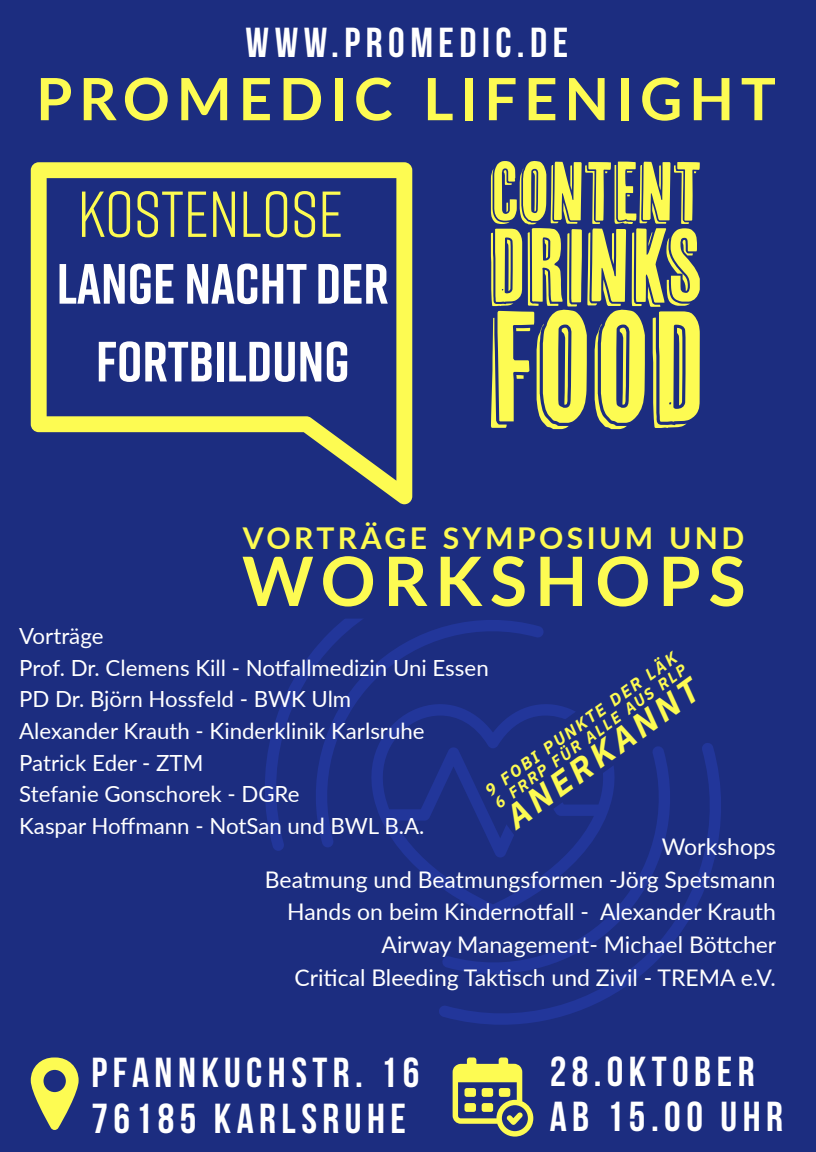
<style>
.page{position:relative;width:816px;height:1152px;background:#fff}
.page>*{position:absolute;margin:0;border:0;box-sizing:border-box;transform-origin:0 0}
.t1{font:156.8px "Cheap Pine";color:#fdfb52}
.t2{font:104px "Cheap Pine";color:#fdfb52}
.t3{font:83.2px "Cheap Pine";color:#fdfb52}
.t4{font:700 68px "Lato";letter-spacing:.115em;color:#fdfb52}
.t5{font:64.8px "Rift";color:#fdfb52}
.t6{font:700 58.4px "Lato";letter-spacing:.115em;color:#fdfb52}
.t7{font:700 56.8px/78px "Rift";color:#fff;text-align:center}
.t8{font:42px/45.6px "Bebas Neue";letter-spacing:.13em;color:#fff}
.t9{font:italic 700 33.6px "IBM Plex Sans";color:#fdfb52}
.t10{font:700 30px "Lato";letter-spacing:.115em;color:#fdfb52}
.t11{font:22.8px/32.4px "Lato";color:#fff;text-align:right}
.t12{font:22.4px/31.6px "Lato";color:#fff}
.t13{font:italic 700 16.8px "IBM Plex Sans";color:#fdfb52}
.t14{font:italic 700 15.6px "IBM Plex Sans";color:#fdfb52}
</style>
<div class="page">
<div style="left:0;top:0;width:815px;height:1152px;background:#1c2d80"></div>
<svg style="left:265px;top:619px;width:279px;height:232px"></svg>
<svg style="left:439px;top:743px;width:282px;height:282px"></svg>
<svg style="left:363px;top:697px;width:259px;height:219px"></svg>
<svg style="left:476px;top:643px;width:233px;height:193px"></svg>
<svg style="left:31px;top:162px;width:381px;height:342px"></svg>
<svg style="left:31px;top:1058px;width:48px;height:72px"></svg>
<svg style="left:452px;top:1058px;width:81px;height:79px"></svg>
<h3 class="t8" style="left:245px;top:20px;width:324px">WWW.PROMEDIC.DE</h3>
<h3 class="t6" style="left:36px;top:56px;width:740px">PROMEDIC LIFENIGHT</h3>
<h3 class="t5" style="left:78px;top:169px;width:267px">KOSTENLOSE</h3>
<h3 class="t7" style="left:57px;top:244px;width:333px">LANGE NACHT DER<br>FORTBILDUNG</h3>
<h3 class="t3" style="left:490px;top:146px;width:214px">CONTENT</h3>
<h2 class="t2" style="left:490px;top:209px;width:214px">DRINKS</h2>
<h1 class="t1" style="left:490px;top:281px;width:218px">FOOD</h1>
<h3 class="t10" style="left:242px;top:516px;width:503px">VORTRÄGE SYMPOSIUM UND</h3>
<h3 class="t4" style="left:242px;top:531px;width:505px">WORKSHOPS</h3>
<p class="t12" style="left:19px;top:619px;width:471px">Vorträge<br>Prof. Dr. Clemens Kill - Notfallmedizin Uni Essen<br>PD Dr. Björn Hossfeld - BWK Ulm<br>Alexander Krauth - Kinderklinik Karlsruhe<br>Patrick Eder - ZTM<br>Stefanie Gonschorek - DGRe<br>Kaspar Hoffmann - NotSan und BWL B.A.</p>
<p class="t11" style="left:265px;top:830px;width:512px">Workshops<br>Beatmung und Beatmungsformen -Jörg Spetsmann Hands on beim Kindernotfall - Alexander Krauth Airway Management- Michael Böttcher<br>Critical Bleeding Taktisch und Zivil - TREMA e.V.</p>
<p class="t13" style="left:479px;top:781px;width:233px;rotate:-36deg">9 FOBI PUNKTE DER LÄK</p>
<p class="t14" style="left:488px;top:795px;width:234px;rotate:-36deg">6 FRRP FÜR ALLE AUS RLP</p>
<h3 class="t9" style="left:494px;top:799px;width:231px;rotate:-36deg">ANERKANNT</h3>
<h3 class="t8" style="left:91px;top:1049px;width:329px">PFANNKUCHSTR. 16<br>76185 KARLSRUHE</h3>
<h3 class="t8" style="left:549px;top:1048px;width:234px">28.OKTOBER<br>AB 15.00 UHR</h3>
</div>
